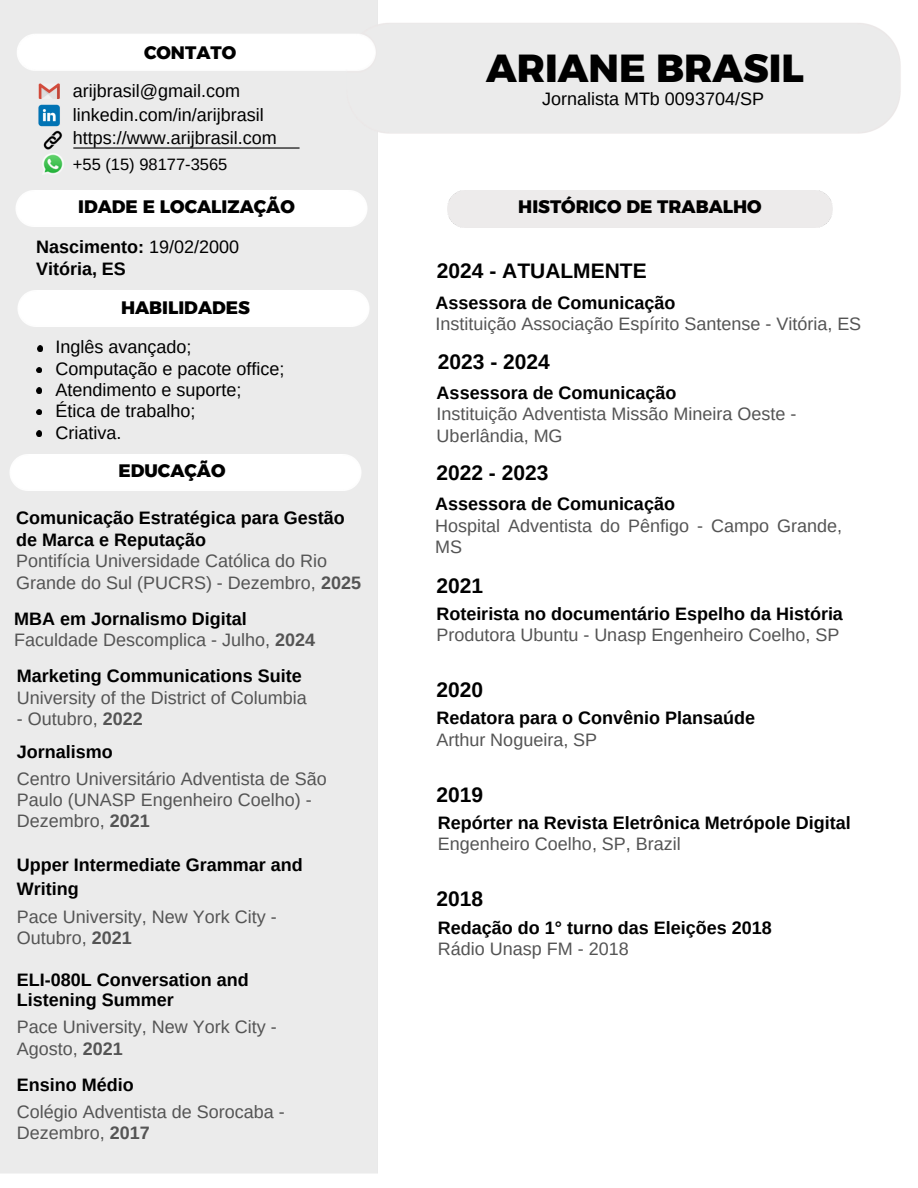
<style>
.page{position:relative;width:918px;height:1188px;background:#fff}
.page>*{position:absolute;margin:0;border:0;box-sizing:border-box;transform-origin:0 0}
.t1{font:700 39px "Kief Montaser Extra";color:#000}
.t2{font:700 21px "Arimo";color:#000}
.t3{font:18px/21.3px "Arimo";color:#545454}
.t4{font:700 18px/21.3px "Arimo";color:#000}
.t5{font:18px/21.3px "Arimo";color:#000}
.t6{font:700 18px "Kief Montaser Extra";color:#000}
.t7{font:16.5px "Arimo";color:#000}
.s1{font-weight:400}
.s2{font-weight:700}
.s3{font-weight:700;color:#000}
.s4{font-weight:400;color:#545454}
</style>
<div class="page">
<div style="left:0;top:0;width:378px;height:1174px;background:#ebebeb"></div>
<img style="left:42px;top:156px;width:21px;height:19px">
<img style="left:36px;top:141px;width:270px;height:15px">
<img style="left:15px;top:191px;width:352px;height:36px">
<img style="left:10px;top:16px;width:891px;height:125px">
<img style="left:17px;top:291px;width:353px;height:36px">
<svg style="left:37px;top:346px;width:6px;height:6px"></svg>
<svg style="left:36px;top:367px;width:6px;height:6px"></svg>
<svg style="left:36px;top:388px;width:6px;height:5px"></svg>
<svg style="left:36px;top:409px;width:6px;height:6px"></svg>
<svg style="left:36px;top:431px;width:6px;height:5px"></svg>
<img style="left:9px;top:454px;width:353px;height:36px">
<p class="t6" style="left:144px;top:42px;width:94px">CONTATO</p>
<p class="t5" style="left:73px;top:79px;width:192px;line-height:23.7px">arijbrasil@gmail.com linkedin.com/in/arijbrasil</p>
<h4 class="t5" style="left:73px;top:128px;width:205px">https://www.arijbrasil.com</h4>
<p class="t7" style="left:73px;top:155px;width:156px">+55 (15) 98177-3565</p>
<p class="t1" style="left:486px;top:44px;width:319px">ARIANE BRASIL</p>
<h1 class="t5" style="left:542px;top:88px;width:223px">Jornalista MTb 0093704/SP</h1>
<p class="t6" style="left:78px;top:196px;width:218px">IDADE E LOCALIZAÇÃO</p>
<p class="t6" style="left:518px;top:196px;width:245px">HISTÓRICO DE TRABALHO</p>
<p class="t4" style="left:36px;top:237px;width:205px">Nascimento: <span class="s1">19/02/2000</span></p>
<p class="t4" style="left:36px;top:258px;width:91px">Vitória, ES</p>
<p class="t6" style="left:121px;top:296px;width:130px">HABILIDADES</p>
<p class="t5" style="left:56px;top:336px;width:138px">Inglês avançado;</p>
<p class="t5" style="left:56px;top:358px;width:230px">Computação e pacote office;<br>Atendimento e suporte;</p>
<p class="t5" style="left:56px;top:400px;width:141px">Ética de trabalho;</p>
<p class="t5" style="left:56px;top:422px;width:67px">Criativa.</p>
<p class="t6" style="left:119px;top:460px;width:108px">EDUCAÇÃO</p>
<p class="t4" style="left:16px;top:508px;width:330px">Comunicação Estratégica para Gestão de Marca e Reputação</p>
<p class="t3" style="left:16px;top:550px;width:347px">Pontifícia Universidade Católica do Rio<br>Grande do Sul (PUCRS) - Dezembro, <span class="s2">2025</span></p>
<p class="t4" style="left:14px;top:608px;width:234px">MBA em Jornalismo Digital</p>
<h3 class="t3" style="left:14px;top:629px;width:303px">Faculdade Descomplica - Julho, <span class="s2">2024</span></h3>
<h4 class="t3" style="left:17px;top:665px;width:291px"><span class="s3">Marketing Communications Suite<br></span>University of the District of Columbia</h4>
<h2 class="t3" style="left:17px;top:708px;width:128px">- Outubro, <span class="s2">2022</span></h2>
<p class="t4" style="left:17px;top:741px;width:97px">Jornalismo</p>
<p class="t3" style="left:17px;top:768px;width:311px">Centro Universitário Adventista de São</p>
<h3 class="t3" style="left:17px;top:789px;width:296px">Paulo (UNASP Engenheiro Coelho) -</h3>
<p class="t3" style="left:17px;top:811px;width:135px">Dezembro, <span class="s2">2021</span></p>
<p class="t4" style="left:17px;top:854px;width:287px">Upper Intermediate Grammar and</p>
<h3 class="t4" style="left:17px;top:878px;width:63px">Writing</h3>
<p class="t3" style="left:17px;top:906px;width:261px">Pace University, New York City -</p>
<p class="t3" style="left:17px;top:928px;width:117px">Outubro, <span class="s2">2021</span></p>
<h3 class="t4" style="left:17px;top:970px;width:233px;line-height:20.2px">ELI-080L Conversation and<br>Listening Summer</h3>
<p class="t3" style="left:17px;top:1016px;width:261px">Pace University, New York City -</p>
<h3 class="t3" style="left:17px;top:1038px;width:108px">Agosto, <span class="s2">2021</span></h3>
<p class="t4" style="left:17px;top:1074px;width:118px">Ensino Médio</p>
<p class="t3" style="left:17px;top:1101px;width:269px">Colégio Adventista de Sorocaba -</p>
<h3 class="t3" style="left:17px;top:1122px;width:135px">Dezembro, <span class="s2">2017</span></h3>
<h4 class="t2" style="left:437px;top:259px;width:211px">2024 - ATUALMENTE</h4>
<p class="t4" style="left:435px;top:292px;width:241px">Assessora de Comunicação</p>
<p class="t3" style="left:435px;top:313px;width:427px">Instituição Associação Espírito Santense - Vitória, ES</p>
<p class="t2" style="left:438px;top:350px;width:114px">2023 - 2024</p>
<p class="t4" style="left:437px;top:382px;width:241px">Assessora de Comunicação</p>
<p class="t3" style="left:437px;top:403px;width:361px">Instituição Adventista Missão Mineira Oeste -<br>Uberlândia, MG</p>
<p class="t2" style="left:436px;top:461px;width:114px">2022 - 2023</p>
<p class="t4" style="left:435px;top:493px;width:241px">Assessora de Comunicação</p>
<p class="t3" style="left:435px;top:515px;width:409px">Hospital Adventista do Pênfigo - Campo Grande,<br>MS</p>
<p class="t2" style="left:436px;top:574px;width:48px">2021</p>
<p class="t4" style="left:436px;top:603px;width:408px">Roteirista no documentário Espelho da História<br><span class="s4">Produtora Ubuntu - Unasp Engenheiro Coelho, SP</span></p>
<p class="t2" style="left:436px;top:678px;width:48px">2020</p>
<p class="t4" style="left:436px;top:707px;width:320px">Redatora para o Convênio Plansaúde</p>
<p class="t3" style="left:436px;top:729px;width:162px">Arthur Nogueira, SP</p>
<p class="t2" style="left:436px;top:783px;width:48px">2019</p>
<p class="t4" style="left:438px;top:812px;width:414px">Repórter na Revista Eletrônica Metrópole Digital</p>
<p class="t3" style="left:438px;top:833px;width:244px">Engenheiro Coelho, SP, Brazil</p>
<p class="t2" style="left:436px;top:887px;width:48px">2018</p>
<p class="t4" style="left:438px;top:917px;width:335px">Redação do 1° turno das Eleições 2018<br><span class="s4">Rádio Unasp FM - 2018</span></p>
</div>
